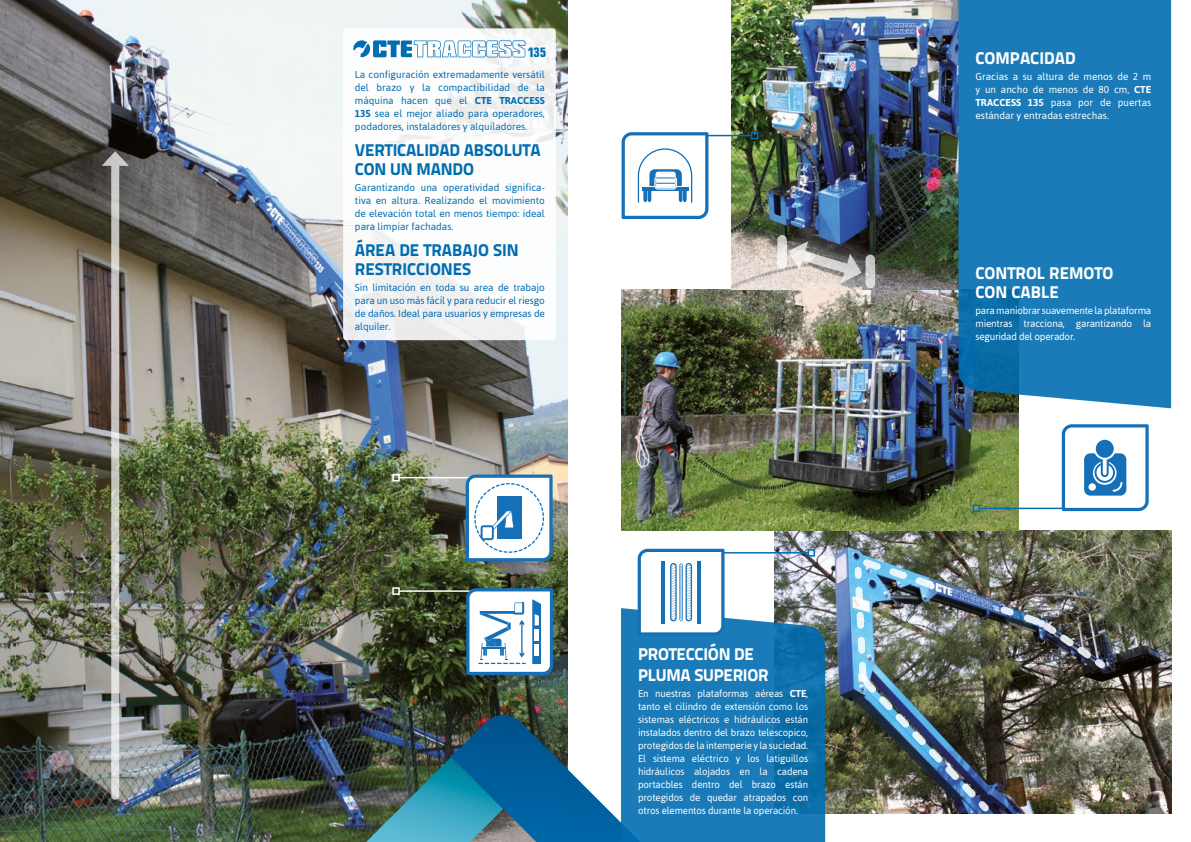
<style>
.page{position:relative;width:1191px;height:842px;background:#fff}
.page>*{position:absolute;margin:0;border:0;box-sizing:border-box;transform-origin:0 0}
.t1{font:800 17px/19px "Titillium Text 22 L";letter-spacing:-.01em;color:#006db1}
.t2{font:800 17px/19px "Titillium Text 22 L";color:#fff}
.t3{font:700 condensed 13px "Eurostile LT Std";color:#006db1}
.t4{font:10px/13px "Asap";letter-spacing:-.01em;color:#fff;text-align:justify}
.t5{font:10px/13px "Asap";color:#006db1;text-align:justify}
.s1{font-weight:700}
</style>
<div class="page">
<img style="left:0;top:0;width:567px;height:842px">
<img style="left:774px;top:530px;width:397px;height:284px">
<img style="left:621px;top:289px;width:397px;height:241px">
<img style="left:731px;top:0;width:227px;height:289px">
<img style="left:366px;top:715px;width:255px;height:127px">
<hr style="left:979px;top:508px;width:95px;height:1px;background:#006db1">
<div style="left:972px;top:505px;width:8px;height:7px;border:2px solid #006db1"></div>
<svg style="left:1061px;top:424px;width:87px;height:87px"></svg>
<svg style="left:865px;top:259px;width:10px;height:25px"></svg>
<svg style="left:777px;top:240px;width:10px;height:24px"></svg>
<svg style="left:787px;top:241px;width:77px;height:42px;background:#a19e9a"></svg>
<hr style="left:656px;top:135px;width:95px;height:1px;background:#006db1">
<div style="left:751px;top:132px;width:7px;height:7px;border:2px solid #006db1"></div>
<svg style="left:621px;top:132px;width:87px;height:87px"></svg>
<hr style="left:399px;top:590px;width:95px;height:2px;background:#fff">
<div style="left:392px;top:587px;width:8px;height:8px;border:2px solid #fff"></div>
<hr style="left:399px;top:477px;width:95px;height:1px;background:#fff">
<div style="left:392px;top:474px;width:8px;height:7px;border:2px solid #fff"></div>
<svg style="left:466px;top:588px;width:87px;height:87px"></svg>
<svg style="left:466px;top:474px;width:86px;height:87px"></svg>
<img style="left:850px;top:554px;width:261px;height:258px">
<svg style="left:111px;top:166px;width:8px;height:630px;background:#cccbc7"></svg>
<svg style="left:102px;top:151px;width:27px;height:15px"></svg>
<svg style="left:343px;top:28px;width:213px;height:312px"></svg>
<svg style="left:353px;top:40px;width:172px;height:17px"></svg>
<svg style="left:958px;top:0;width:213px;height:408px;background:#1c7ab5"></svg>
<svg style="left:621px;top:608px;width:204px;height:234px;background:#1c7ab4"></svg>
<hr style="left:713px;top:552px;width:95px;height:2px;background:#006db1">
<div style="left:807px;top:549px;width:8px;height:8px;border:2px solid #006db1"></div>
<svg style="left:637px;top:549px;width:87px;height:87px"></svg>
<h2 class="t3" style="left:528px;top:45px;width:20px">135</h2>
<p class="t5" style="left:355px;top:68px;width:191px">La configuración extremadamente versátil del brazo y la compactibilidad de la máquina hacen que el <span class="s1">CTE TRACCESS 135</span> sea el mejor aliado para operadores, podadores, instaladores y alquiladores.</p>
<h1 class="t1" style="left:355px;top:140px;width:187px">VERTICALIDAD ABSOLUTA<br>CON UN MANDO</h1>
<p class="t5" style="left:355px;top:181px;width:191px">Garantizando una operatividad significa&shy;tiva en altura. Realizando el movimiento de elevación total en menos tiempo: ideal para limpiar fachadas.</p>
<h1 class="t1" style="left:355px;top:240px;width:165px">ÁREA DE TRABAJO SIN<br>RESTRICCIONES</h1>
<p class="t5" style="left:355px;top:281px;width:191px">Sin limitación en toda su area de trabajo para un uso más fácil y para reducir el riesgo de daños. Ideal para usuarios y empresas de alquiler.</p>
<h1 class="t2" style="left:638px;top:643px;width:132px;line-height:20.4px">PROTECCIÓN DE<br>PLUMA SUPERIOR</h1>
<p class="t4" style="left:638px;top:686px;width:172px">En nuestras plataformas aéreas <span class="s1">CTE</span>, tanto el cilindro de extensión como los sistemas eléctricos e hidráulicos están instalados dentro del brazo telescopico, protegidos de la intemperie y la suciedad.<br>El sistema eléctrico y los latiguillos hidráulicos alojados en la cadena portacbles dentro del brazo están protegidos de quedar atrapados con otros elementos durante la operación.</p>
<h1 class="t2" style="left:975px;top:47px;width:102px">COMPACIDAD</h1>
<p class="t4" style="left:975px;top:70px;width:177px">Gracias a su altura de menos de 2 m y un ancho de menos de 80 cm, <span class="s1">CTE TRACCESS 135</span> pasa por de puertas estándar y entradas estrechas.</p>
<h1 class="t2" style="left:975px;top:262px;width:140px">CONTROL REMOTO<br>CON CABLE</h1>
<p class="t4" style="left:975px;top:304px;width:177px">para maniobrar suavemente la plataforma mientras tracciona, garantizando la seguridad del operador.</p>
</div>
